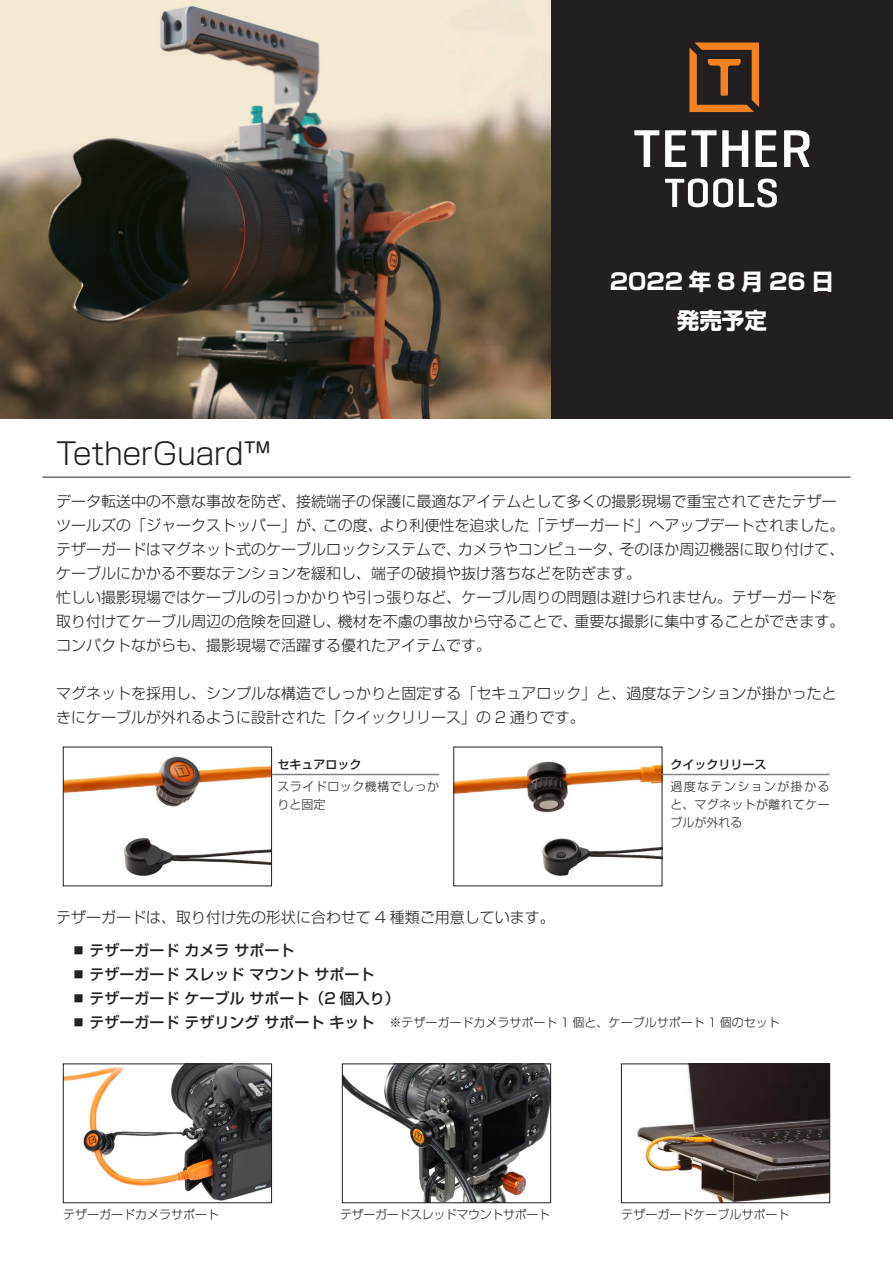
<style>
.page{position:relative;width:893px;height:1263px;background:#fff}
.page>*{position:absolute;margin:0;border:0;box-sizing:border-box;transform-origin:0 0}
.t1{font:300 30px "Shin Go Pro";letter-spacing:-.01em;color:#231f20}
.t2{font:700 22.5px/39.3px "Shin Go Pro";color:#fff;text-align:center}
.t3{font:300 15px/24px "Shin Go Pro";color:#231f20}
.t4{font:500 15px/24px "Shin Go Pro";color:#231f20}
.t5{font:300 12px/18px "Shin Go Pro";color:#231f20;text-align:justify}
.t6{font:300 12px "Shin Go Pro";letter-spacing:-.03em;color:#231f20}
.t7{font:300 12px/18px "Shin Go Pro";letter-spacing:.04em;color:#231f20}
.t8{font:500 12px "Shin Go Pro";color:#231f20}
.s1{font-family:"Koz Go Pr 6 N";font-weight:400}
.s2{font-family:"Koz Go Pr 6 N";font-weight:400;font-size:15px}
.s3{font-weight:500;font-size:15px}
</style>
<div class="page">
<div style="left:0;top:0;width:893px;height:418px;background:#231f20"></div>
<svg style="left:634px;top:130px;width:25px;height:37px"></svg>
<svg style="left:665px;top:130px;width:83px;height:37px"></svg>
<svg style="left:755px;top:130px;width:22px;height:37px"></svg>
<svg style="left:784px;top:130px;width:25px;height:37px"></svg>
<svg style="left:665px;top:178px;width:68px;height:29px"></svg>
<svg style="left:739px;top:179px;width:38px;height:28px"></svg>
<svg style="left:689px;top:43px;width:70px;height:69px"></svg>
<img style="left:0;top:0;width:551px;height:418px">
<hr style="left:43px;top:476px;width:807px;height:2px;background:#6c6d70">
<img style="left:456px;top:761px;width:204px;height:115px">
<img style="left:65px;top:756px;width:205px;height:120px">
<div style="left:63px;top:747px;width:209px;height:139px;border:1px solid #231f20"></div>
<hr style="left:272px;top:774px;width:167px;height:1px;background:#808285">
<hr style="left:662px;top:774px;width:168px;height:1px;background:#808285">
<img style="left:65px;top:1066px;width:205px;height:135px">
<img style="left:344px;top:1066px;width:205px;height:135px">
<img style="left:637px;top:1066px;width:191px;height:135px">
<div style="left:63px;top:1064px;width:209px;height:139px;border:1px solid #231f20"></div>
<div style="left:342px;top:1064px;width:209px;height:139px;border:1px solid #231f20"></div>
<div style="left:621px;top:1064px;width:209px;height:139px;border:1px solid #231f20"></div>
<h2 class="t2" style="left:610px;top:259px;width:225px">2022年8月26日発売予定</h2>
<h1 class="t1" style="left:56px;top:429px;width:216px">TetherGuard™</h1>
<p class="t3" style="left:56px;top:487px;width:790px">データ転送中の不意な事故を防ぎ、接続端子の保護に最適なアイテムとして多くの撮影現場で重宝されてきたテザーツールズの「ジャークストッパー」が、この度、より利便性を追求した「テザーガード」へアップデートされました。テザーガードはマグネット式のケーブルロックシステムで、カメラやコンピュータ、そのほか周辺機器に取り付けて、ケーブルにかかる不要なテンションを緩和し、端子の破損や抜け落ちなどを防ぎます。<br>忙しい撮影現場ではケーブルの引っかかりや引っ張りなど、ケーブル周りの問題は避けられません。テザーガードを取り付けてケーブル周辺の危険を回避し、機材を不慮の事故から守ることで、重要な撮影に集中することができます。コンパクトながらも、撮影現場で活躍する優れたアイテムです。</p>
<p class="t3" style="left:56px;top:679px;width:782px">マグネットを採用し、シンプルな構造でしっかりと固定する「セキュアロック」と、過度なテンションが掛かったときにケーブルが外れるように設計された「クイックリリース」の 2 通りです。</p>
<p class="t8" style="left:277px;top:754px;width:85px">セキュアロック</p>
<p class="t7" style="left:277px;top:776px;width:163px">スライドロック機構でしっかりと固定</p>
<p class="t8" style="left:670px;top:754px;width:97px">クイックリリース</p>
<p class="t5" style="left:670px;top:776px;width:161px">過度なテンションが掛かると、マグネットが離れてケーブルが外れる</p>
<p class="t3" style="left:56px;top:904px;width:500px">テザーガードは、取り付け先の形状に合わせて 4 種類ご用意しています。</p>
<p class="t4" style="left:56px;top:937px;width:345px"><span class="s1">　■</span> テザーガードカメラサポート<br><span class="s1">　■</span> テザーガードスレッドマウントサポート<span class="s1">　■</span> テザーガードケーブルサポート（2 個入り）</p>
<p class="t5" style="left:56px;top:1012px;width:725px"><span class="s2">　■</span> <span class="s3">テザーガードテザリングサポートキット　</span>※テザーガードカメラサポート 1 個と、ケーブルサポート 1 個のセット</p>
<p class="t5" style="left:63px;top:1203px;width:158px">テザーガードカメラサポート</p>
<p class="t6" style="left:340px;top:1204px;width:211px">テザーガードスレッドマウントサポート</p>
<p class="t5" style="left:621px;top:1203px;width:169px">テザーガードケーブルサポート</p>
</div>
